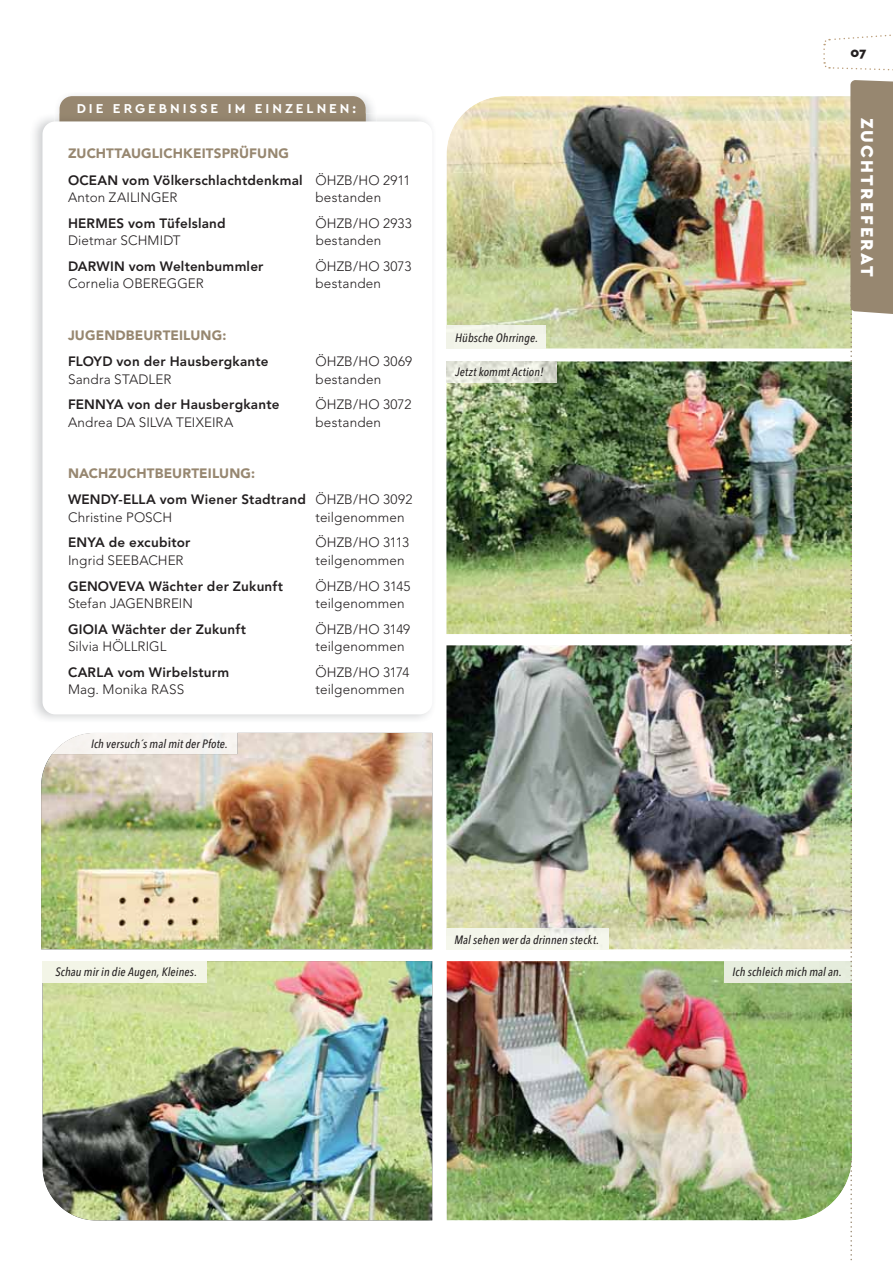
<style>
.page{position:relative;width:893px;height:1263px;background:#fff}
.page>*{position:absolute;margin:0;border:0;box-sizing:border-box;transform-origin:0 0}
.t1{font:900 18px "Cera GR";letter-spacing:.12em;color:#fff}
.t2{font:300 13.5px "Avenir";letter-spacing:.01em;color:#231f20}
.t3{font:800 13.5px/26.2px "Avenir";letter-spacing:.015em;color:#231f20}
.t4{font:700 13.5px "Cera GR";letter-spacing:.22em;color:#fff}
.t5{font:900 13.5px "Avenir";letter-spacing:.01em;color:#978770}
.t6{font:900 13.5px "Cera GR";color:#231f20}
.t7{font:italic 500 12px "Avenir Next Condensed";letter-spacing:.01em;color:#231f20}
.s1{font-weight:900;color:#978770}
.s2{font-weight:300}
</style>
<div class="page">
<img style="left:446px;top:961px;width:278px;height:259px">
<img style="left:446px;top:645px;width:278px;height:304px">
<img style="left:446px;top:96px;width:278px;height:253px">
<img style="left:446px;top:361px;width:278px;height:273px">
<svg style="left:823px;top:34px;width:70px;height:37px"></svg>
<img style="left:58px;top:95px;width:315px;height:18px">
<div style="left:60px;top:96px;width:306px;height:39px;background:#978770;border-radius:13px"></div>
<img style="left:34px;top:113px;width:397px;height:606px">
<img style="left:60px;top:113px;width:306px;height:8px">
<div style="left:43px;top:121px;width:389px;height:593px;background:#fff;border-radius:13px"></div>
<img style="left:41px;top:733px;width:391px;height:216px">
<img style="left:43px;top:961px;width:389px;height:259px">
<svg style="left:41px;top:733px;width:11px;height:21px"></svg>
<img style="left:52px;top:733px;width:185px;height:21px">
<svg style="left:42px;top:961px;width:1px;height:21px"></svg>
<div style="left:43px;top:961px;width:164px;height:21px;background:#f3f5e7"></div>
<svg style="left:446px;top:949px;width:163px;height:1px"></svg>
<div style="left:446px;top:928px;width:163px;height:21px;background:#f5f7ec"></div>
<img style="left:724px;top:80px;width:169px;height:1181px">
<svg style="left:446px;top:325px;width:110px;height:57px"></svg>
<div style="left:446px;top:325px;width:100px;height:24px;background:#f3f5ea"></div>
<p class="t4" style="left:77px;top:101px;width:281px">DIE ERGEBNISSE IM EINZELNEN:</p>
<p class="t3" style="left:68px;top:141px;width:344px"><span class="s1">ZUCHTTAUGLICHKEITSPRÜFUNG<br></span>OCEAN vom Völkerschlachtdenkmal <span class="s2">ÖHZB/HO 2911</span></p>
<p class="t2" style="left:68px;top:191px;width:111px">Anton ZAILINGER</p>
<p class="t2" style="left:316px;top:191px;width:67px">bestanden</p>
<p class="t3" style="left:68px;top:211px;width:159px">HERMES vom Tüfelsland</p>
<p class="t2" style="left:316px;top:217px;width:98px">ÖHZB/HO 2933</p>
<p class="t2" style="left:68px;top:234px;width:114px">Dietmar SCHMIDT</p>
<p class="t2" style="left:316px;top:234px;width:67px">bestanden</p>
<p class="t3" style="left:68px;top:254px;width:197px">DARWIN vom Weltenbummler</p>
<p class="t2" style="left:316px;top:260px;width:97px">ÖHZB/HO 3073</p>
<p class="t2" style="left:68px;top:277px;width:137px">Cornelia OBEREGGER</p>
<p class="t2" style="left:316px;top:277px;width:67px">bestanden</p>
<p class="t5" style="left:68px;top:330px;width:160px">JUGENDBEURTEILUNG:</p>
<p class="t3" style="left:68px;top:349px;width:202px">FLOYD von der Hausbergkante</p>
<p class="t2" style="left:316px;top:355px;width:98px">ÖHZB/HO 3069</p>
<p class="t2" style="left:68px;top:372px;width:105px">Sandra STADLER</p>
<p class="t2" style="left:316px;top:372px;width:67px">bestanden</p>
<p class="t3" style="left:68px;top:392px;width:213px">FENNYA von der Hausbergkante</p>
<p class="t2" style="left:316px;top:398px;width:97px">ÖHZB/HO 3072</p>
<p class="t2" style="left:68px;top:415px;width:167px">Andrea DA SILVA TEIXEIRA</p>
<p class="t2" style="left:316px;top:415px;width:67px">bestanden</p>
<p class="t3" style="left:68px;top:461px;width:346px"><span class="s1">NACHZUCHTBEURTEILUNG:<br></span>WENDY-ELLA vom Wiener Stadtrand <span class="s2">ÖHZB/HO 3092</span></p>
<p class="t2" style="left:68px;top:510px;width:106px">Christine POSCH</p>
<p class="t2" style="left:315px;top:510px;width:91px">teilgenommen</p>
<p class="t3" style="left:68px;top:530px;width:124px">ENYA de excubitor</p>
<p class="t2" style="left:316px;top:536px;width:95px">ÖHZB/HO 3113</p>
<p class="t2" style="left:68px;top:553px;width:117px">Ingrid SEEBACHER</p>
<p class="t2" style="left:316px;top:553px;width:91px">teilgenommen</p>
<p class="t3" style="left:68px;top:573px;width:217px">GENOVEVA Wächter der Zukunft</p>
<p class="t2" style="left:316px;top:579px;width:97px">ÖHZB/HO 3145</p>
<p class="t2" style="left:68px;top:597px;width:126px">Stefan JAGENBREIN</p>
<p class="t2" style="left:316px;top:597px;width:91px">teilgenommen</p>
<p class="t3" style="left:68px;top:616px;width:179px">GIOIA Wächter der Zukunft</p>
<p class="t2" style="left:316px;top:622px;width:96px">ÖHZB/HO 3149</p>
<p class="t2" style="left:68px;top:640px;width:100px">Silvia HÖLLRIGL</p>
<p class="t2" style="left:316px;top:640px;width:91px">teilgenommen</p>
<p class="t3" style="left:68px;top:660px;width:163px">CARLA vom Wirbelsturm</p>
<p class="t2" style="left:316px;top:666px;width:95px">ÖHZB/HO 3174</p>
<p class="t2" style="left:68px;top:683px;width:118px">Mag. Monika RASS</p>
<p class="t2" style="left:316px;top:683px;width:91px">teilgenommen</p>
<p class="t7" style="left:91px;top:739px;width:138px">Ich versuch´s mal mit der Pfote.</p>
<p class="t7" style="left:455px;top:333px;width:85px">Hübsche Ohrringe.</p>
<p class="t7" style="left:455px;top:367px;width:90px">Jetzt kommt Action!</p>
<p class="t6" style="left:850px;top:45px;width:17px">07</p>
<h1 class="t1" style="left:878px;top:118px;width:160px;rotate:90deg">ZUCHTREFERAT</h1>
<p class="t7" style="left:454px;top:935px;width:146px">Mal sehen wer da drinnen steckt.</p>
<p class="t7" style="left:55px;top:967px;width:143px">Schau mir in die Augen, Kleines.</p>
<p class="t7" style="left:732px;top:967px;width:111px">Ich schleich mich mal an.</p>
</div>
